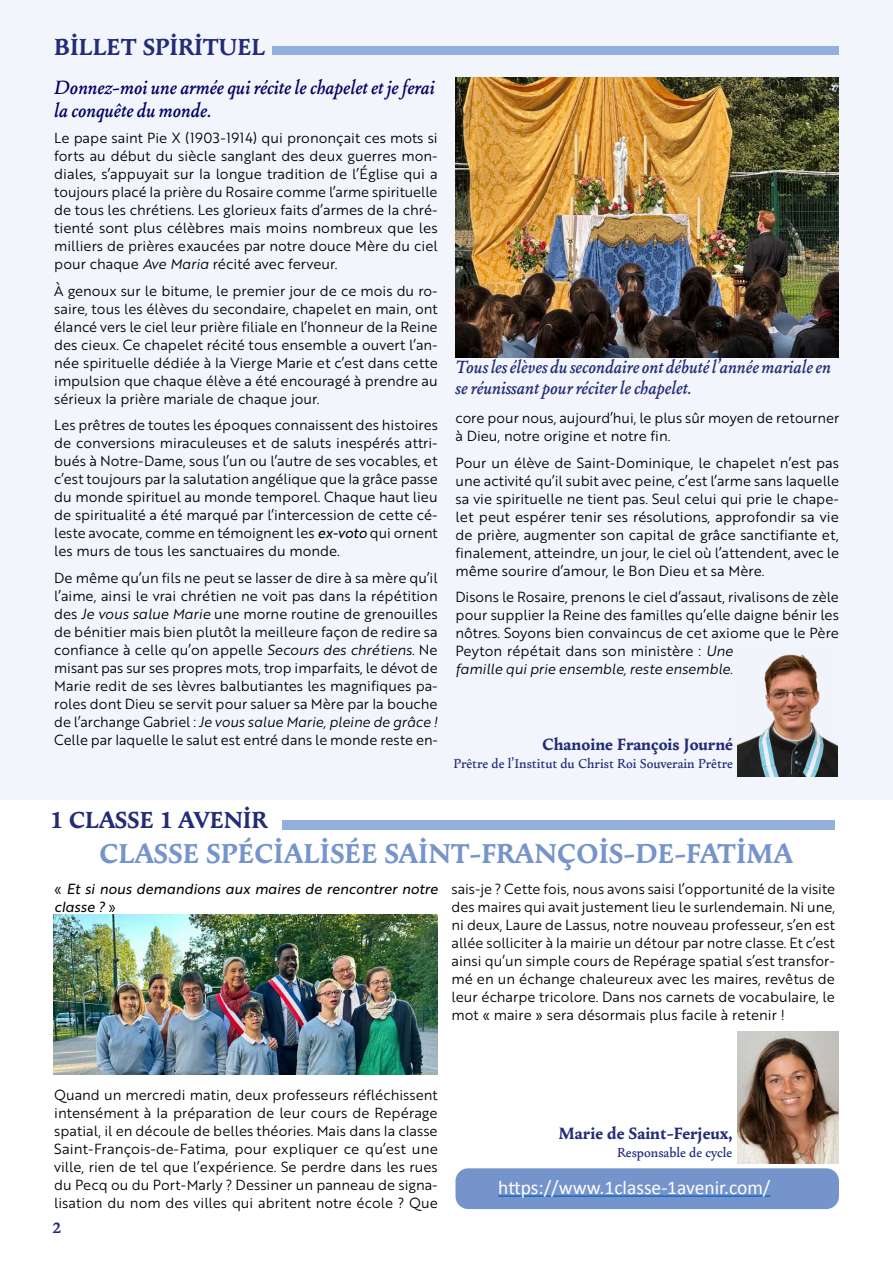
<style>
.page{position:relative;width:893px;height:1263px;background:#fff}
.page>*{position:absolute;margin:0;border:0;box-sizing:border-box;transform-origin:0 0}
.t1{font:700 30px "Change";color:#7694cc}
.t2{font:700 25.5px "Change";color:#232c77}
.t3{font:italic 500 21px/22.5px "Change";color:#006}
.t4{font:italic 500 19.5px/21px "Change";color:#232c77}
.t5{font:19.5px "Calibri";color:#fff}
.t6{font:700 18px "Change";color:#232c77}
.t7{font:700 16.5px "Change";color:#232c77}
.t8{font:14.25px/18px "Brother 1816 Book";color:#000;text-align:justify}
.t9{font:14.25px "Brother 1816 Book Italic";color:#000}
.t10{font:500 14.25px "Change";color:#232c77}
.t11{font:14.25px/18px "Brother 1816 Regular Italic";color:#000}
.s1{font-family:"Brother 1816 Book Italic"}
.s2{font-family:"Brother 1816 Regular Italic"}
.s3{font-family:"Brother 1816 Book"}
</style>
<div class="page">
<div style="left:455px;top:1168px;width:384px;height:41px;background:#7694cc;border-radius:13px"></div>
<div style="left:0;top:0;width:893px;height:799px;background:#f2f5fb"></div>
<div style="left:272px;top:46px;width:567px;height:9px;background:#93b0dd"></div>
<img style="left:737px;top:654px;width:101px;height:123px">
<img style="left:455px;top:77px;width:384px;height:280px">
<div style="left:282px;top:820px;width:553px;height:9px;background:#93b0dd"></div>
<hr style="left:498px;top:1195px;width:272px;height:2px;background:#0563c1">
<img style="left:54px;top:915px;width:383px;height:159px">
<img style="left:738px;top:1031px;width:100px;height:132px">
<h2 class="t2" style="left:54px;top:31px;width:213px">BİLLET SPİRİTUEL</h2>
<h3 class="t3" style="left:54px;top:77px;width:382px">Donnez-moi une armée qui récite le chapelet et je ferai la conquête du monde.</h3>
<p class="t8" style="left:54px;top:129px;width:385px">Le pape saint Pie X (1903-1914) qui prononçait ces mots si forts au début du siècle sanglant des deux guerres mon&shy;diales, s’appuyait sur la longue tradition de l’Église qui a toujours placé la prière du Rosaire comme l’arme spirituelle de tous les chrétiens. Les glorieux faits d’armes de la chré&shy;tienté sont plus célèbres mais moins nombreux que les milliers de prières exaucées par notre douce Mère du ciel pour chaque <span class="s1">Ave Maria</span> récité avec ferveur.</p>
<p class="t8" style="left:54px;top:281px;width:385px">À genoux sur le bitume, le premier jour de ce mois du ro&shy;saire, tous les élèves du secondaire, chapelet en main, ont élancé vers le ciel leur prière filiale en l’honneur de la Reine des cieux. Ce chapelet récité tous ensemble a ouvert l’an&shy;née spirituelle dédiée à la Vierge Marie et c’est dans cette impulsion que chaque élève a été encouragé à prendre au sérieux la prière mariale de chaque jour.</p>
<p class="t8" style="left:54px;top:416px;width:385px">Les prêtres de toutes les époques connaissent des histoires de conversions miraculeuses et de saluts inespérés attri&shy;bués à Notre-Dame, sous l’un ou l’autre de ses vocables, et c’est toujours par la salutation angélique que la grâce passe du monde spirituel au monde temporel. Chaque haut lieu de spiritualité a été marqué par l’intercession de cette cé&shy;leste avocate, comme en témoignent les <span class="s2">ex-voto</span> qui ornent les murs de tous les sanctuaires du monde.</p>
<p class="t8" style="left:54px;top:568px;width:385px">De même qu’un fils ne peut se lasser de dire à sa mère qu’il l’aime, ainsi le vrai chrétien ne voit pas dans la répétition des <span class="s1">Je vous salue Marie</span> une morne routine de grenouilles de bénitier mais bien plutôt la meilleure façon de redire sa confiance à celle qu’on appelle <span class="s1">Secours des chrétiens</span>. Ne misant pas sur ses propres mots, trop imparfaits, le dévot de Marie redit de ses lèvres balbutiantes les magnifiques pa&shy;roles dont Dieu se servit pour saluer sa Mère par la bouche</p>
<p class="t9" style="left:54px;top:711px;width:385px"><span class="s3">de l’archange Gabriel :</span> Je vous salue Marie, pleine de grâce !</p>
<p class="t8" style="left:54px;top:730px;width:385px">Celle par laquelle le salut est entré dans le monde reste en-</p>
<h3 class="t4" style="left:455px;top:357px;width:377px">Tous les élèves du secondaire ont débuté l’année mariale en se réunissant pour réciter le chapelet.</h3>
<p class="t8" style="left:455px;top:409px;width:385px">core pour nous, aujourd’hui, le plus sûr moyen de retourner à Dieu, notre origine et notre fin.</p>
<p class="t8" style="left:455px;top:453px;width:385px">Pour un élève de Saint-Dominique, le chapelet n’est pas une activité qu’il subit avec peine, c’est l’arme sans laquelle sa vie spirituelle ne tient pas. Seul celui qui prie le chape&shy;let peut espérer tenir ses résolutions, approfondir sa vie de prière, augmenter son capital de grâce sanctifiante et, finalement, atteindre, un jour, le ciel où l’attendent, avec le même sourire d’amour, le Bon Dieu et sa Mère.</p>
<p class="t8" style="left:455px;top:588px;width:385px">Disons le Rosaire, prenons le ciel d’assaut, rivalisons de zèle pour supplier la Reine des familles qu’elle daigne bénir les nôtres. Soyons bien convaincus de cet axiome que le Père Peyton répétait dans son ministère : <span class="s1">Une</span></p>
<p class="t9" style="left:455px;top:659px;width:279px">famille qui prie ensemble, reste ensemble.</p>
<p class="t6" style="left:542px;top:733px;width:192px">Chanoine François Journé</p>
<p class="t10" style="left:453px;top:753px;width:281px">Prêtre de l’Institut du Christ Roi Souverain Prêtre</p>
<h2 class="t2" style="left:50px;top:805px;width:219px">1 CLASSE 1 AVENİR</h2>
<h1 class="t1" style="left:99px;top:835px;width:695px">CLASSE SPÉCİALİSÉE SAİNT-FRANÇOİS-DE-FATİMA</h1>
<p class="t11" style="left:54px;top:879px;width:385px"><span class="s3">«</span> Et si nous demandions aux maires de rencontrer notre classe ? <span class="s3">»</span></p>
<p class="t8" style="left:452px;top:879px;width:385px">sais-je ? Cette fois, nous avons saisi l’opportunité de la visite des maires qui avait justement lieu le surlendemain. Ni une, ni deux, Laure de Lassus, notre nouveau professeur, s’en est allée solliciter à la mairie un détour par notre classe. Et c’est ainsi qu’un simple cours de Repérage spatial s’est transfor&shy;mé en un échange chaleureux avec les maires, revêtus de leur écharpe tricolore. Dans nos carnets de vocabulaire, le mot « maire » sera désormais plus facile à retenir !</p>
<p class="t8" style="left:54px;top:1085px;width:385px">Quand un mercredi matin, deux professeurs réfléchissent intensément à la préparation de leur cours de Repérage spatial, il en découle de belles théories. Mais dans la classe Saint-François-de-Fatima, pour expliquer ce qu’est une ville, rien de tel que l’expérience. Se perdre dans les rues du Pecq ou du Port-Marly ? Dessiner un panneau de signa&shy;lisation du nom des villes qui abritent notre école ? Que</p>
<p class="t7" style="left:52px;top:1217px;width:10px">2</p>
<p class="t6" style="left:559px;top:1122px;width:175px">Marie de Saint-Ferjeux,</p>
<p class="t10" style="left:617px;top:1142px;width:117px">Responsable de cycle</p>
<h3 class="t5" style="left:498px;top:1174px;width:274px">https://www.1classe-1avenir.com/</h3>
</div>
